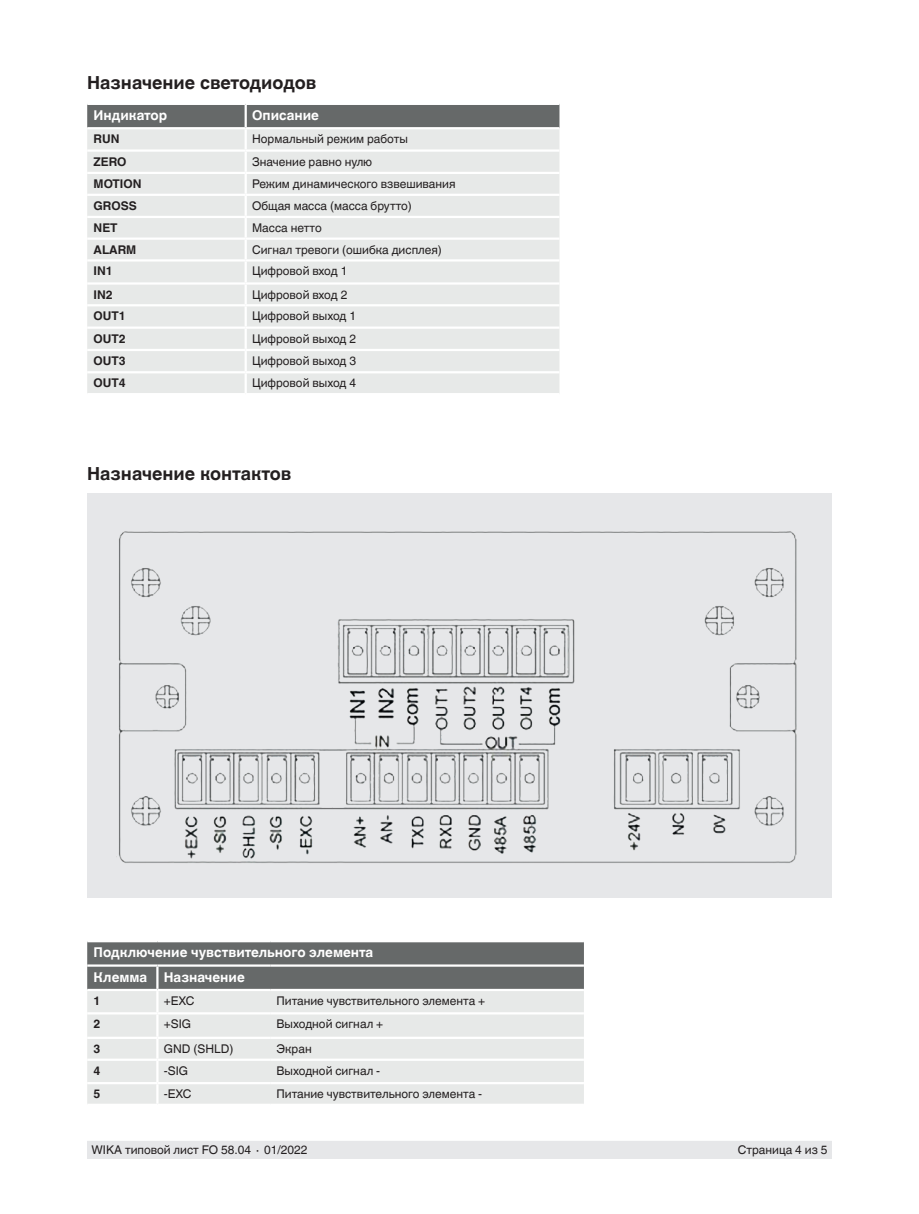
<style>
.page{position:relative;width:919px;height:1214px;background:#fff}
.page>*{position:absolute;margin:0;border:0;box-sizing:border-box;transform-origin:0 0}
.t1{font:700 18px "Helvetica World";color:#231f20}
.t2{font:700 13.5px/24.5px "Helvetica World";color:#fff}
.t3{font:12px "Helvetica World";color:#231f20}
.t4{font:700 12px "Helvetica World";color:#231f20}
</style>
<div class="page">
<div style="left:87px;top:105px;width:472px;height:22px;background:#666969"></div>
<div style="left:87px;top:129px;width:472px;height:264px;background:#e7e9e8"></div>
<hr style="left:244px;top:105px;width:3px;height:22px;background:#fff">
<hr style="left:244px;top:129px;width:3px;height:20px;background:#fff">
<hr style="left:87px;top:149px;width:159px;height:3px;background:#fff">
<hr style="left:246px;top:149px;width:313px;height:3px;background:#fff">
<hr style="left:244px;top:152px;width:3px;height:20px;background:#fff">
<hr style="left:87px;top:172px;width:159px;height:2px;background:#fff">
<hr style="left:246px;top:172px;width:313px;height:2px;background:#fff">
<hr style="left:244px;top:174px;width:3px;height:20px;background:#fff">
<hr style="left:87px;top:194px;width:159px;height:2px;background:#fff">
<hr style="left:246px;top:194px;width:313px;height:2px;background:#fff">
<hr style="left:244px;top:196px;width:3px;height:20px;background:#fff">
<hr style="left:87px;top:216px;width:159px;height:2px;background:#fff">
<hr style="left:246px;top:216px;width:313px;height:2px;background:#fff">
<hr style="left:244px;top:218px;width:3px;height:19px;background:#fff">
<hr style="left:87px;top:237px;width:159px;height:3px;background:#fff">
<hr style="left:246px;top:237px;width:313px;height:3px;background:#fff">
<hr style="left:244px;top:240px;width:3px;height:19px;background:#fff">
<hr style="left:87px;top:259px;width:159px;height:2px;background:#fff">
<hr style="left:246px;top:259px;width:313px;height:2px;background:#fff">
<hr style="left:244px;top:261px;width:3px;height:21px;background:#fff">
<hr style="left:87px;top:282px;width:159px;height:3px;background:#fff">
<hr style="left:246px;top:282px;width:313px;height:3px;background:#fff">
<hr style="left:244px;top:285px;width:3px;height:19px;background:#fff">
<hr style="left:87px;top:304px;width:159px;height:2px;background:#fff">
<hr style="left:246px;top:304px;width:313px;height:2px;background:#fff">
<hr style="left:244px;top:306px;width:3px;height:20px;background:#fff">
<hr style="left:87px;top:326px;width:159px;height:3px;background:#fff">
<hr style="left:246px;top:326px;width:313px;height:3px;background:#fff">
<hr style="left:244px;top:329px;width:3px;height:20px;background:#fff">
<hr style="left:87px;top:349px;width:159px;height:2px;background:#fff">
<hr style="left:246px;top:349px;width:313px;height:2px;background:#fff">
<hr style="left:244px;top:351px;width:3px;height:20px;background:#fff">
<hr style="left:87px;top:371px;width:159px;height:2px;background:#fff">
<hr style="left:246px;top:371px;width:313px;height:2px;background:#fff">
<hr style="left:244px;top:373px;width:3px;height:20px;background:#fff">
<div style="left:87px;top:942px;width:497px;height:46px;background:#666969"></div>
<div style="left:87px;top:991px;width:497px;height:112px;background:#e7e9e8"></div>
<hr style="left:87px;top:964px;width:70px;height:2px;background:#fff">
<hr style="left:157px;top:964px;width:113px;height:2px;background:#fff">
<hr style="left:270px;top:964px;width:314px;height:2px;background:#fff">
<hr style="left:156px;top:966px;width:2px;height:22px;background:#fff">
<hr style="left:156px;top:991px;width:2px;height:21px;background:#fff">
<hr style="left:87px;top:1012px;width:70px;height:2px;background:#fff">
<hr style="left:157px;top:1012px;width:113px;height:2px;background:#fff">
<hr style="left:156px;top:1014px;width:2px;height:22px;background:#fff">
<hr style="left:270px;top:1012px;width:314px;height:2px;background:#fff">
<hr style="left:87px;top:1036px;width:70px;height:3px;background:#fff">
<hr style="left:157px;top:1036px;width:113px;height:3px;background:#fff">
<svg style="left:156px;top:1039px;width:2px;height:19px"></svg>
<hr style="left:270px;top:1036px;width:314px;height:3px;background:#fff">
<hr style="left:87px;top:1058px;width:70px;height:2px;background:#fff">
<hr style="left:157px;top:1058px;width:113px;height:2px;background:#fff">
<hr style="left:156px;top:1060px;width:2px;height:22px;background:#fff">
<hr style="left:270px;top:1058px;width:314px;height:2px;background:#fff">
<hr style="left:87px;top:1082px;width:70px;height:2px;background:#fff">
<hr style="left:157px;top:1082px;width:113px;height:2px;background:#fff">
<svg style="left:156px;top:1084px;width:2px;height:19px"></svg>
<hr style="left:270px;top:1082px;width:314px;height:2px;background:#fff">
<div style="left:87px;top:493px;width:744px;height:404px;background:#e6e7e9"></div>
<img style="left:119px;top:531px;width:678px;height:332px">
<div style="left:87px;top:1140px;width:744px;height:18px;background:#e6e7e9"></div>
<svg style="left:87px;top:1140px;width:744px;height:1px"></svg>
<h1 class="t1" style="left:87px;top:73px;width:231px">Назначение светодиодов</h1>
<p class="t2" style="left:94px;top:103px;width:75px">Индикатор</p>
<p class="t2" style="left:252px;top:103px;width:68px">Описание</p>
<p class="t4" style="left:94px;top:132px;width:27px">RUN</p>
<p class="t3" style="left:252px;top:132px;width:157px">Нормальный режим работы</p>
<p class="t4" style="left:94px;top:154px;width:34px">ZERO</p>
<p class="t3" style="left:252px;top:154px;width:122px">Значение равно нулю</p>
<p class="t4" style="left:94px;top:177px;width:49px">MOTION</p>
<p class="t3" style="left:252px;top:177px;width:205px">Режим динамического взвешивания</p>
<p class="t4" style="left:94px;top:199px;width:45px">GROSS</p>
<p class="t3" style="left:252px;top:199px;width:161px">Общая масса (масса брутто)</p>
<p class="t4" style="left:94px;top:221px;width:26px">NET</p>
<p class="t3" style="left:252px;top:221px;width:71px">Масса нетто</p>
<p class="t4" style="left:94px;top:242px;width:44px">ALARM</p>
<p class="t3" style="left:252px;top:242px;width:191px">Сигнал тревоги (ошибка дисплея)</p>
<p class="t4" style="left:94px;top:264px;width:21px">IN1</p>
<p class="t3" style="left:252px;top:264px;width:97px">Цифровой вход 1</p>
<p class="t4" style="left:94px;top:287px;width:21px">IN2</p>
<p class="t3" style="left:252px;top:287px;width:97px">Цифровой вход 2</p>
<p class="t4" style="left:94px;top:309px;width:34px">OUT1</p>
<p class="t3" style="left:252px;top:309px;width:106px">Цифровой выход 1</p>
<p class="t4" style="left:94px;top:331px;width:34px">OUT2</p>
<p class="t3" style="left:252px;top:331px;width:106px">Цифровой выход 2</p>
<p class="t4" style="left:94px;top:354px;width:34px">OUT3</p>
<p class="t3" style="left:252px;top:354px;width:106px">Цифровой выход 3</p>
<p class="t4" style="left:94px;top:376px;width:34px">OUT4</p>
<p class="t3" style="left:252px;top:376px;width:106px">Цифровой выход 4</p>
<h1 class="t1" style="left:87px;top:463px;width:206px">Назначение контактов</h1>
<p class="t2" style="left:94px;top:940px;width:281px">Подключение чувствительного элемента<br>Клемма Назначение</p>
<p class="t4" style="left:94px;top:993px;width:8px">1</p>
<p class="t3" style="left:164px;top:993px;width:32px">+EXC</p>
<p class="t3" style="left:276px;top:993px;width:210px">Питание чувствительного элемента +</p>
<p class="t4" style="left:94px;top:1017px;width:8px">2</p>
<p class="t3" style="left:164px;top:1017px;width:29px">+SIG</p>
<p class="t3" style="left:276px;top:1017px;width:108px">Выходной сигнал +</p>
<p class="t4" style="left:94px;top:1041px;width:8px">3</p>
<p class="t3" style="left:164px;top:1041px;width:71px">GND (SHLD)</p>
<p class="t3" style="left:276px;top:1041px;width:37px">Экран</p>
<p class="t4" style="left:94px;top:1063px;width:8px">4</p>
<p class="t3" style="left:164px;top:1063px;width:26px">-SIG</p>
<p class="t3" style="left:276px;top:1063px;width:105px">Выходной сигнал -</p>
<p class="t4" style="left:94px;top:1087px;width:8px">5</p>
<p class="t3" style="left:164px;top:1087px;width:29px">-EXC</p>
<p class="t3" style="left:276px;top:1087px;width:207px">Питание чувствительного элемента -</p>
<p class="t3" style="left:91px;top:1142px;width:217px">WIKA типовой лист FO 58.04 ∙ 01/2022</p>
<p class="t3" style="left:737px;top:1142px;width:91px">Страница 4 из 5</p>
</div>
